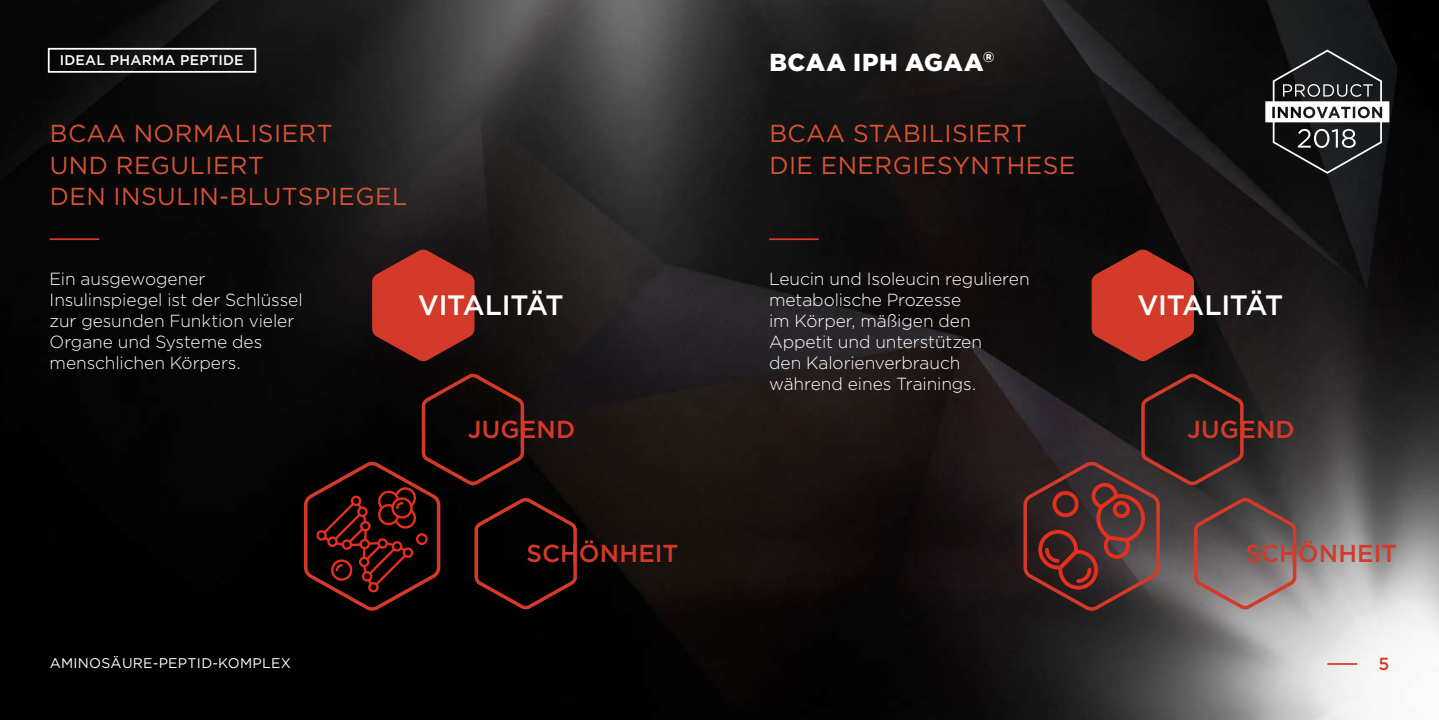
<style>
.page{position:relative;width:1439px;height:720px;background:#fff}
.page>*{position:absolute;margin:0;border:0;box-sizing:border-box;transform-origin:0 0}
.t1{font:500 28px "Gotham Pro";letter-spacing:-.015em;color:#fff}
.t2{font:24.5px/31.5px "Gotham Pro";letter-spacing:.02em;color:#d85235}
.t3{font:500 24.5px "Gotham Pro";letter-spacing:.005em;color:#d43a2a}
.t4{font:900 24.5px "Gotham Pro";letter-spacing:.025em;color:#fff}
.t5{font:300 17.5px/21px "Gotham Pro";letter-spacing:-.005em;color:#fff}
.t6{font:500 17.5px "Gotham Pro";color:#d43a2a}
.t7{font:14px "Gotham Pro";letter-spacing:.02em;color:#fff}
.t8{font:500 14px "Gotham Pro";letter-spacing:.02em;color:#fff}
</style>
<div class="page">
<img style="left:0;top:0;width:1439px;height:719px">
<div style="left:48px;top:48px;width:208px;height:25px;border:2px solid #fff"></div>
<hr style="left:1327px;top:662px;width:30px;height:2px;background:#d43a2a">
<svg style="left:1265px;top:50px;width:124px;height:124px;background:#454749"></svg>
<svg style="left:371px;top:249px;width:104px;height:112px;background:#a32f23"></svg>
<hr style="left:50px;top:238px;width:49px;height:2px;background:#d43a2a">
<hr style="left:769px;top:238px;width:50px;height:2px;background:#d43a2a">
<svg style="left:1090px;top:249px;width:105px;height:112px;background:#a12e22"></svg>
<svg style="left:1021px;top:371px;width:277px;height:243px;background:#473434"></svg>
<svg style="left:302px;top:371px;width:276px;height:243px;background:#170807"></svg>
<p class="t8" style="left:60px;top:52px;width:185px">IDEAL PHARMA PEPTIDE</p>
<h2 class="t2" style="left:50px;top:117px;width:359px">BCAA NORMALISIERT<br>UND REGULIERT<br>DEN INSULIN-BLUTSPIEGEL</h2>
<h2 class="t4" style="left:769px;top:48px;width:227px">BCAA IPH AGAA<sup>®</sup></h2>
<h2 class="t2" style="left:769px;top:117px;width:307px">BCAA STABILISIERT<br>DIE ENERGIESYNTHESE</h2>
<p class="t5" style="left:50px;top:269px;width:255px">Ein ausgewogener<br>Insulinspiegel ist der Schlüssel zur gesunden Funktion vieler<br>Organe und Systeme des menschlichen Körpers.</p>
<p class="t5" style="left:769px;top:269px;width:262px">Leucin und Isoleucin regulieren metabolische Prozesse<br>im Körper, mäßigen den<br>Appetit und unterstützen<br>den Kalorienverbrauch während eines Trainings.</p>
<h1 class="t1" style="left:418px;top:289px;width:147px">VITALITÄT</h1>
<h1 class="t1" style="left:1137px;top:289px;width:147px">VITALITÄT</h1>
<h2 class="t3" style="left:468px;top:415px;width:109px">JUGEND</h2>
<h2 class="t3" style="left:1187px;top:415px;width:109px">JUGEND</h2>
<p class="t7" style="left:50px;top:654px;width:243px">AMINOSÄURE-PEPTID-KOMPLEX</p>
<h2 class="t3" style="left:526px;top:539px;width:153px">SCHÖNHEIT</h2>
<h2 class="t3" style="left:1245px;top:539px;width:153px">SCHÖNHEIT</h2>
<p class="t6" style="left:1378px;top:654px;width:12px">5</p>
</div>
